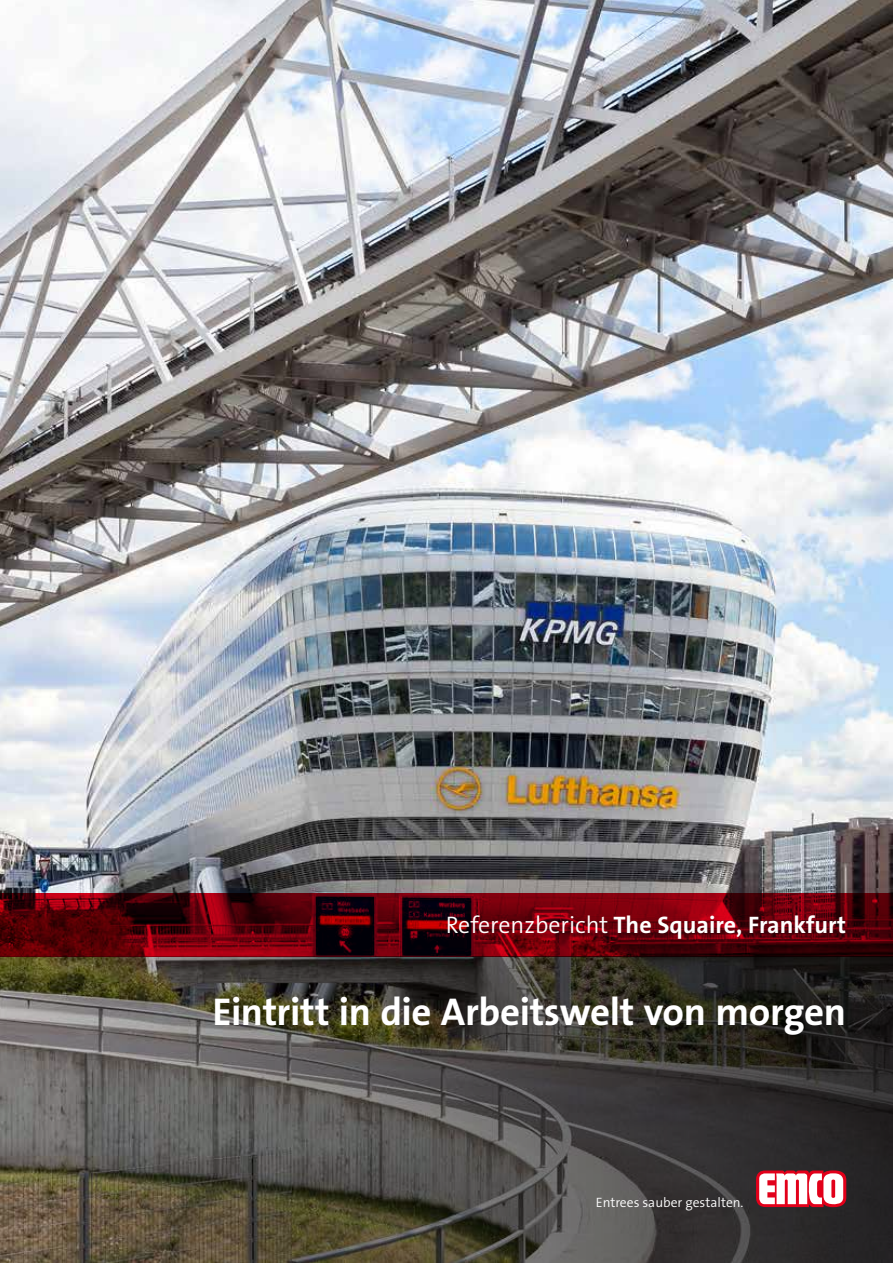
<style>
.page{position:relative;width:893px;height:1263px;background:#fff}
.page>*{position:absolute;margin:0;border:0;box-sizing:border-box;transform-origin:0 0}
.t1{font:700 39px "The Sans Os F";letter-spacing:-.01em;color:#fff}
.t2{font:700 24px "The Sans Os F";color:#fff}
.t3{font:300 13.65px "The Sans Os F";color:#fff}
.s1{font-weight:300}
</style>
<div class="page">
<img style="left:0;top:0;width:893px;height:893px">
<svg style="left:0;top:957px;width:893px;height:306px;background:#4b4841"></svg>
<svg style="left:0;top:893px;width:893px;height:64px;background:#5a000a"></svg>
<svg style="left:756px;top:1170px;width:90px;height:37px"></svg>
<p class="t2" style="left:446px;top:909px;width:402px"><span class="s1">Referenzbericht</span> The Squaire, Frankfurt</p>
<h1 class="t1" style="left:212px;top:987px;width:635px">Eintritt in die Arbeitswelt von morgen</h1>
<p class="t3" style="left:596px;top:1193px;width:149px">Entrees sauber gestalten.</p>
</div>
